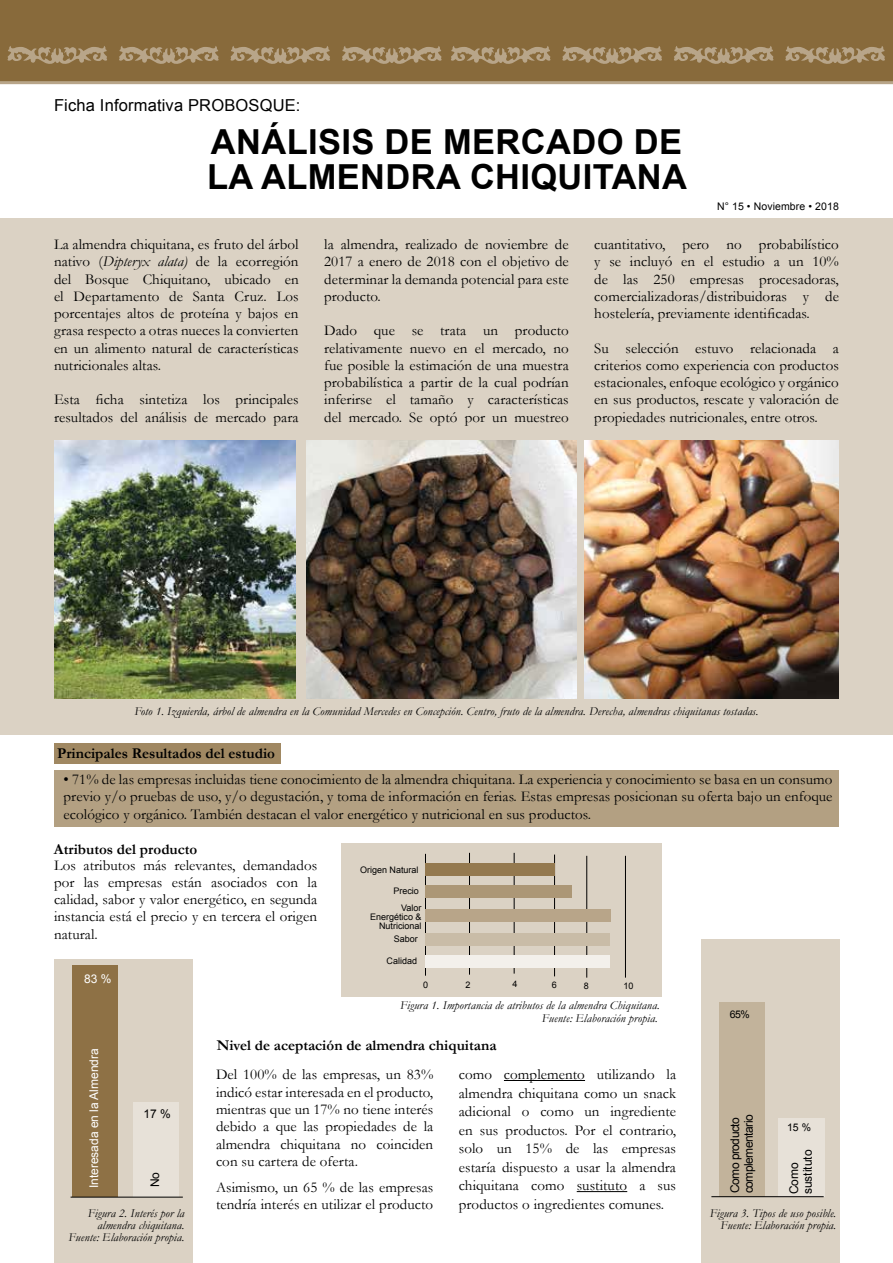
<style>
.page{position:relative;width:893px;height:1263px;background:#fff}
.page>*{position:absolute;margin:0;border:0;box-sizing:border-box;transform-origin:0 0}
.t1{font:700 34.5px/34.5px "Arial";letter-spacing:.01em;color:#000}
.t2{font:16.5px "Arial";letter-spacing:.01em;color:#000}
.t3{font:15px/17.2px "Garamond";letter-spacing:.005em;color:#000;text-align:justify}
.t4{font:700 15px "Garamond";color:#000}
.t5{font:italic 12px/12px "Garamond";letter-spacing:.01em;color:#000;text-align:right}
.t6{font:12px/13.5px "Arial";letter-spacing:-.04em;color:#000}
.t7{font:12px "Arial";color:#fff}
.t8{font:12px/13.5px "Arial";color:#000}
.t9{font:10.5px "Arial";letter-spacing:.01em;color:#000}
.t10{font:9px/9px "Arial";color:#000;text-align:right}
.s1{font-style:italic}
</style>
<div class="page">
<div style="left:0;top:218px;width:893px;height:517px;background:#dbd2c4"></div>
<div style="left:54px;top:960px;width:138px;height:303px;background:#dbd2c4"></div>
<div style="left:701px;top:940px;width:138px;height:323px;background:#dbd2c4"></div>
<hr style="left:504px;top:1080px;width:81px;height:1px;background:#000">
<hr style="left:577px;top:1191px;width:50px;height:1px;background:#000">
<div style="left:0;top:0;width:893px;height:83px;background:#886a3b"></div>
<hr style="left:0;top:81px;width:893px;height:3px;background:#b8a589">
<svg style="left:7px;top:46px;width:100px;height:18px"></svg>
<svg style="left:119px;top:46px;width:100px;height:18px"></svg>
<svg style="left:230px;top:46px;width:100px;height:18px"></svg>
<svg style="left:342px;top:46px;width:100px;height:18px"></svg>
<svg style="left:451px;top:46px;width:100px;height:18px"></svg>
<svg style="left:562px;top:46px;width:100px;height:18px"></svg>
<svg style="left:674px;top:46px;width:100px;height:18px"></svg>
<svg style="left:785px;top:46px;width:100px;height:18px"></svg>
<img style="left:54px;top:440px;width:241px;height:258px">
<img style="left:306px;top:440px;width:271px;height:259px">
<div style="left:55px;top:743px;width:226px;height:21px;background:#a08862"></div>
<div style="left:55px;top:770px;width:784px;height:56px;background:#b3a082"></div>
<div style="left:341px;top:844px;width:320px;height:153px;background:#dbd2c4"></div>
<hr style="left:425px;top:854px;width:1px;height:122px;background:#000">
<hr style="left:469px;top:853px;width:1px;height:122px;background:#000">
<hr style="left:514px;top:853px;width:1px;height:120px;background:#000">
<hr style="left:554px;top:854px;width:1px;height:122px;background:#000">
<hr style="left:586px;top:856px;width:1px;height:121px;background:#000">
<hr style="left:625px;top:856px;width:1px;height:121px;background:#000">
<div style="left:425px;top:863px;width:130px;height:13px;background:#94794f"></div>
<div style="left:425px;top:885px;width:147px;height:13px;background:#ac9776"></div>
<div style="left:425px;top:909px;width:185px;height:13px;background:#b8a589"></div>
<div style="left:425px;top:933px;width:185px;height:13px;background:#c9bca7"></div>
<div style="left:425px;top:955px;width:185px;height:13px;background:#f3f0eb"></div>
<img style="left:584px;top:440px;width:255px;height:258px">
<div style="left:778px;top:1118px;width:46px;height:78px;background:#e7e1d8"></div>
<div style="left:719px;top:1002px;width:46px;height:194px;background:#c2b39b"></div>
<div style="left:73px;top:966px;width:45px;height:231px;background:#8e7145"></div>
<div style="left:133px;top:1103px;width:46px;height:94px;background:#e7e1d8"></div>
<hr style="left:71px;top:1197px;width:112px;height:1px;background:#000">
<hr style="left:711px;top:1196px;width:113px;height:1px;background:#000">
<p class="t2" style="left:54px;top:95px;width:248px">Ficha Informativa PROBOSQUE:</p>
<h1 class="t1" style="left:207px;top:126px;width:481px">ANÁLISIS DE MERCADO DE<br>LA ALMENDRA CHIQUITANA</h1>
<p class="t9" style="left:717px;top:199px;width:123px">N° 15 • Noviembre • 2018</p>
<p class="t3" style="left:54px;top:236px;width:246px">La almendra chiquitana, es fruto del árbol nativo (<span class="s1">Dipteryx alata)</span> de la ecorregión del Bosque Chiquitano, ubicado en el Departamento de Santa Cruz. Los porcentajes altos de proteína y bajos en grasa respecto a otras nueces la convierten en un alimento natural de características nutricionales altas.</p>
<p class="t3" style="left:54px;top:391px;width:246px">Esta ficha sintetiza los principales resultados del análisis de mercado para</p>
<p class="t3" style="left:324px;top:236px;width:246px">la almendra, realizado de noviembre de 2017 a enero de 2018 con el objetivo de determinar la demanda potencial para este producto.</p>
<p class="t3" style="left:324px;top:322px;width:246px">Dado que se trata un producto relativamente nuevo en el mercado, no fue posible la estimación de una muestra probabilística a partir de la cual podrían inferirse el tamaño y características del mercado. Se optó por un muestreo</p>
<p class="t3" style="left:594px;top:236px;width:246px">cuantitativo, pero no probabilístico y se incluyó en el estudio a un 10% de las 250 empresas procesadoras, comercializadoras/distribuidoras y de hostelería, previamente identificadas.</p>
<p class="t3" style="left:594px;top:339px;width:246px">Su selección estuvo relacionada a criterios como experiencia con productos estacionales, enfoque ecológico y orgánico en sus productos, rescate y valoración de propiedades nutricionales, entre otros.</p>
<p class="t5" style="left:134px;top:705px;width:625px">Foto 1. Izquierda, árbol de almendra en la Comunidad Mercedes en Concepción. Centro, fruto de la almendra. Derecha, almendras chiquitanas tostadas.</p>
<p class="t4" style="left:57px;top:744px;width:219px">Principales Resultados del estudio</p>
<p class="t3" style="left:64px;top:771px;width:770px">• 71% de las empresas incluidas tiene conocimiento de la almendra chiquitana. La experiencia y conocimiento se basa en un consumo previo y/o pruebas de uso, y/o degustación, y toma de información en ferias. Estas empresas posicionan su oferta bajo un enfoque ecológico y orgánico. También destacan el valor energético y nutricional en sus productos.</p>
<p class="t4" style="left:54px;top:840px;width:145px">Atributos del producto</p>
<p class="t3" style="left:54px;top:856px;width:265px">Los atributos más relevantes, demandados por las empresas están asociados con la calidad, sabor y valor energético, en segunda instancia está el precio y en tercera el origen natural.</p>
<p class="t7" style="left:84px;top:970px;width:29px">83 %</p>
<p class="t10" style="left:360px;top:865px;width:60px">Origen Natural</p>
<p class="t10" style="left:393px;top:886px;width:27px">Precio</p>
<p class="t10" style="left:370px;top:904px;width:53px">Valor<br>Energético &amp;<br>Nutricional</p>
<p class="t10" style="left:394px;top:935px;width:26px">Sabor</p>
<p class="t10" style="left:386px;top:957px;width:32px">Calidad</p>
<p class="t10" style="left:423px;top:980px;width:7px">0</p>
<p class="t10" style="left:465px;top:980px;width:7px">2</p>
<p class="t10" style="left:512px;top:980px;width:7px">4</p>
<p class="t10" style="left:552px;top:981px;width:7px">6</p>
<p class="t10" style="left:584px;top:982px;width:7px">8</p>
<p class="t10" style="left:624px;top:981px;width:12px">10</p>
<p class="t5" style="left:400px;top:999px;width:261px;line-height:12.8px">Figura 1. Importancia de atributos de la almendra Chiquitana.<br>Fuente: Elaboración propia.</p>
<p class="t9" style="left:730px;top:1008px;width:22px">65%</p>
<p class="t4" style="left:217px;top:1036px;width:281px">Nivel de aceptación de almendra chiquitana</p>
<p class="t7" style="left:86px;top:1188px;width:142px;rotate:-90deg">Interesada en la Almendra</p>
<p class="t3" style="left:459px;top:1065px;width:219px;line-height:18.5px">como complemento utilizando la almendra chiquitana como un snack adicional o como un ingrediente en sus productos. Por el contrario, solo un 15% de las empresas estaría dispuesto a usar la almendra chiquitana como sustituto a sus productos o ingredientes comunes.</p>
<p class="t3" style="left:216px;top:1066px;width:219px">Del 100% de las empresas, un 83% indicó estar interesada en el producto, mientras que un 17% no tiene interés debido a que las propiedades de la almendra chiquitana no coinciden con su cartera de oferta.</p>
<p class="t3" style="left:216px;top:1178px;width:219px">Asimismo, un 65 % de las empresas tendría interés en utilizar el producto</p>
<p class="t6" style="left:144px;top:1107px;width:29px">17 %</p>
<p class="t6" style="left:728px;top:1193px;width:81px;rotate:-90deg">Como producto complementario</p>
<p class="t9" style="left:787px;top:1120px;width:25px">15 %</p>
<p class="t8" style="left:787px;top:1194px;width:46px;rotate:-90deg">Como sustituto</p>
<p class="t6" style="left:148px;top:1187px;width:17px;rotate:-90deg">No</p>
<p class="t5" style="left:69px;top:1207px;width:117px">Figura 2. Interés por la almendra chiquitana.<br>Fuente: Elaboración propia.</p>
<p class="t5" style="left:710px;top:1207px;width:128px">Figura 3. Tipos de uso posible.<br>Fuente: Elaboración propia.</p>
</div>
